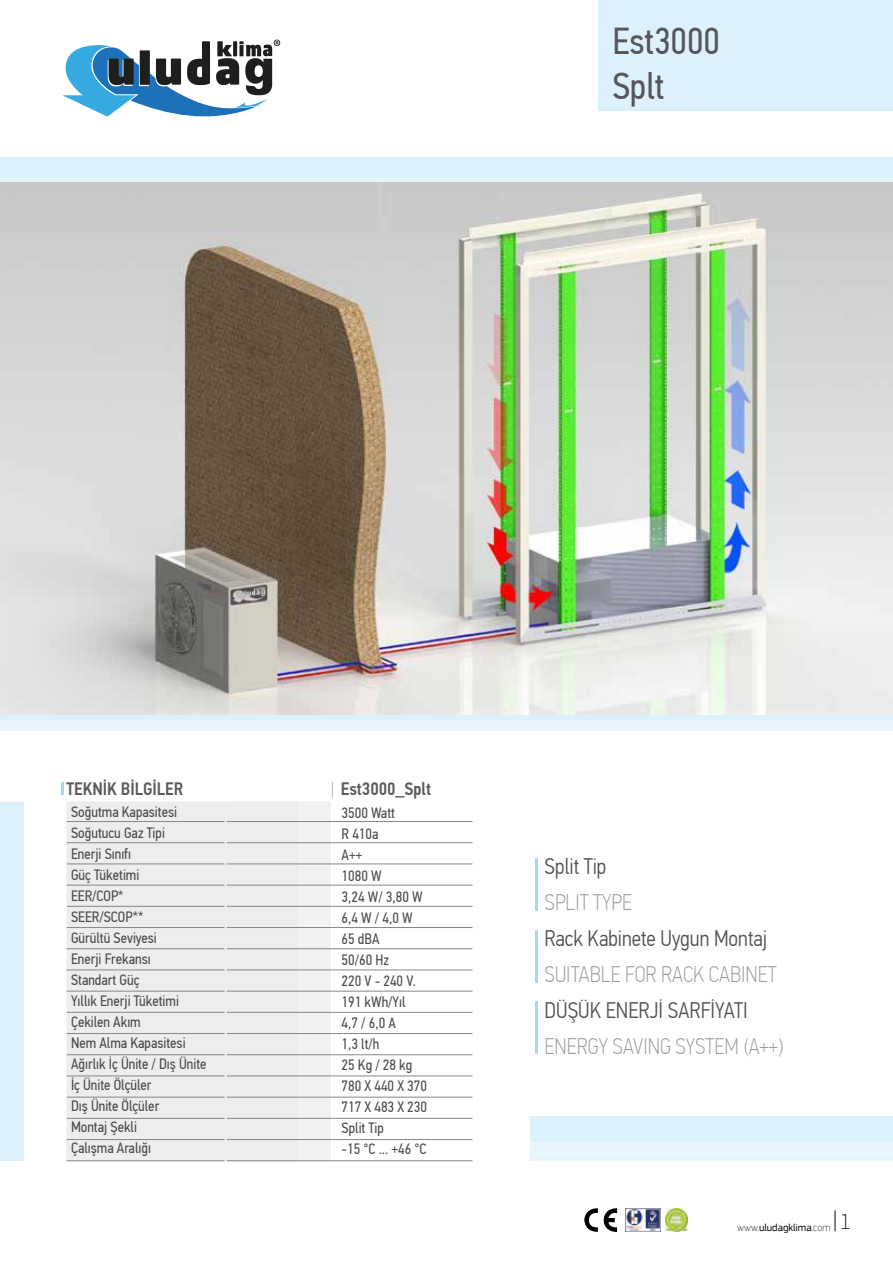
<style>
.page{position:relative;width:893px;height:1263px;background:#fff}
.page>*{position:absolute;margin:0;border:0;box-sizing:border-box;transform-origin:0 0}
.t1{font:37.5px/45px "PF Din Text Cond Pro";color:#55565a}
.t2{font:100 22.5px "PF Din Text Cond Pro";color:#9b9b9a}
.t3{font:300 22.5px "PF Din Text Cond Pro";color:#525251}
.t4{font:100 22.5px "PF Square Sans Pro";color:#000}
.t5{font:500 18px "PF Din Text Cond Pro";color:#5a5a59}
.t6{font:15px/21px "PF Din Text Cond Pro";color:#4a4a49}
.t7{font:10.5px "PF Square Sans Pro";color:#000}
.s1{font-family:"PF Din Text Cond Pro X Thin";font-weight:400}
.s2{font-weight:100}
</style>
<div class="page">
<hr style="left:535px;top:858px;width:2px;height:52px;background:#a1daf8">
<div style="left:227px;top:802px;width:103px;height:359px;background:#f2f2f2"></div>
<div style="left:67px;top:802px;width:231px;height:359px;background:#ededed"></div>
<hr style="left:67px;top:821px;width:158px;height:1px;background:#878787">
<hr style="left:67px;top:948px;width:158px;height:1px;background:#878787">
<hr style="left:67px;top:842px;width:158px;height:1px;background:#878787">
<hr style="left:67px;top:970px;width:158px;height:1px;background:#878787">
<hr style="left:67px;top:864px;width:158px;height:1px;background:#878787">
<hr style="left:67px;top:991px;width:158px;height:1px;background:#878787">
<hr style="left:67px;top:906px;width:158px;height:1px;background:#878787">
<hr style="left:67px;top:1033px;width:158px;height:1px;background:#878787">
<hr style="left:67px;top:1054px;width:158px;height:1px;background:#878787">
<hr style="left:67px;top:1076px;width:158px;height:1px;background:#878787">
<hr style="left:67px;top:1097px;width:158px;height:1px;background:#878787">
<hr style="left:67px;top:1118px;width:158px;height:1px;background:#878787">
<hr style="left:67px;top:1139px;width:158px;height:1px;background:#878787">
<hr style="left:67px;top:1160px;width:158px;height:1px;background:#878787">
<hr style="left:67px;top:927px;width:158px;height:1px;background:#878787">
<hr style="left:67px;top:885px;width:158px;height:1px;background:#878787">
<hr style="left:67px;top:1012px;width:158px;height:1px;background:#878787">
<hr style="left:227px;top:821px;width:245px;height:1px;background:#878787">
<hr style="left:227px;top:948px;width:245px;height:1px;background:#878787">
<hr style="left:227px;top:842px;width:245px;height:1px;background:#878787">
<hr style="left:227px;top:970px;width:245px;height:1px;background:#878787">
<hr style="left:227px;top:864px;width:245px;height:1px;background:#878787">
<hr style="left:227px;top:991px;width:245px;height:1px;background:#878787">
<hr style="left:227px;top:906px;width:245px;height:1px;background:#878787">
<hr style="left:227px;top:1033px;width:245px;height:1px;background:#878787">
<hr style="left:227px;top:1054px;width:245px;height:1px;background:#878787">
<hr style="left:227px;top:1076px;width:245px;height:1px;background:#878787">
<hr style="left:227px;top:1097px;width:245px;height:1px;background:#878787">
<hr style="left:227px;top:1118px;width:245px;height:1px;background:#878787">
<hr style="left:227px;top:1139px;width:245px;height:1px;background:#878787">
<hr style="left:227px;top:1160px;width:245px;height:1px;background:#878787">
<hr style="left:227px;top:927px;width:245px;height:1px;background:#878787">
<hr style="left:227px;top:885px;width:245px;height:1px;background:#878787">
<hr style="left:227px;top:1012px;width:245px;height:1px;background:#878787">
<svg style="left:61px;top:782px;width:2px;height:13px"></svg>
<svg style="left:835px;top:1210px;width:1px;height:21px"></svg>
<svg style="left:585px;top:1208px;width:12px;height:24px"></svg>
<svg style="left:604px;top:1208px;width:13px;height:23px"></svg>
<img style="left:665px;top:1209px;width:22px;height:22px">
<img style="left:625px;top:1209px;width:36px;height:22px">
<div style="left:0;top:803px;width:24px;height:358px;background:#ddf1fc"></div>
<div style="left:599px;top:0;width:294px;height:111px;background:#ddf1fc"></div>
<svg style="left:0;top:714px;width:893px;height:16px;background:#e1f0f9"></svg>
<div style="left:0;top:721px;width:893px;height:8px;background:#e9f5fd"></div>
<div style="left:0;top:157px;width:893px;height:36px;background:#ddf1fc"></div>
<svg style="left:0;top:179px;width:893px;height:4px;fill:#e9f5fd"></svg>
<div style="left:530px;top:1116px;width:363px;height:45px;background:#ddf1fc"></div>
<div style="left:530px;top:1142px;width:363px;height:16px;background:#e9f5fd"></div>
<hr style="left:530px;top:1159px;width:363px;height:2px;background:#fff">
<hr style="left:535px;top:930px;width:2px;height:53px;background:#a1daf8">
<hr style="left:535px;top:1001px;width:2px;height:53px;background:#a1daf8">
<img style="left:0;top:183px;width:893px;height:531px">
<svg style="left:62px;top:40px;width:218px;height:77px"></svg>
<h1 class="t1" style="left:612px;top:18px;width:109px">Est3000<br>Splt</h1>
<p class="t5" style="left:66px;top:778px;width:118px">TEKNİK BİLGİLER</p>
<p class="t5" style="left:331px;top:778px;width:101px"><span class="s1">|</span> Est3000_Splt</p>
<p class="t6" style="left:71px;top:801px;width:137px">Soğutma Kapasitesi<br>Soğutucu Gaz Tipi<br>Enerji Sınıfı<br>Güç Tüketimi<br>EER/COP*<br>SEER/SCOP**<br>Gürültü Seviyesi<br>Enerji Frekansı<br>Standart Güç<br>Yıllık Enerji Tüketimi<br>Çekilen Akım<br>Nem Alma Kapasitesi<br>Ağırlık İç Ünite / Dış Ünite<br>İç Ünite Ölçüler<br>Dış Ünite Ölçüler<br>Montaj Şekli<br>Çalışma Aralığı</p>
<p class="t6" style="left:342px;top:802px;width:87px">3500 Watt<br>R 410a<br>A++<br>1080 W<br>3,24 W/ 3,80 W<br>6,4 W / 4,0 W<br>65 dBA<br>50/60 Hz<br>220 V - 240 V.<br>191 kWh/Yıl<br>4,7 / 6,0 A<br>1,3 lt/h<br>25 Kg / 28 kg<br>780 X 440 X 370<br>717 X 483 X 230<br>Split Tip<br>-15 °C ... +46 °C</p>
<h2 class="t3" style="left:545px;top:853px;width:63px">Split Tip</h2>
<h2 class="t2" style="left:545px;top:889px;width:89px">SPLIT TYPE</h2>
<h2 class="t3" style="left:545px;top:925px;width:224px">Rack Kabinete Uygun Montaj</h2>
<h2 class="t2" style="left:545px;top:961px;width:234px">SUITABLE FOR RACK CABINET</h2>
<h2 class="t3" style="left:545px;top:997px;width:205px">DÜŞÜK ENERJİ SARFİYATI</h2>
<h2 class="t2" style="left:545px;top:1033px;width:240px">ENERGY SAVING SYSTEM (A++)</h2>
<p class="t7" style="left:737px;top:1221px;width:95px"><span class="s2">www.</span>uludagklima<span class="s2">.com</span></p>
<h2 class="t4" style="left:839px;top:1209px;width:13px">1</h2>
</div>
